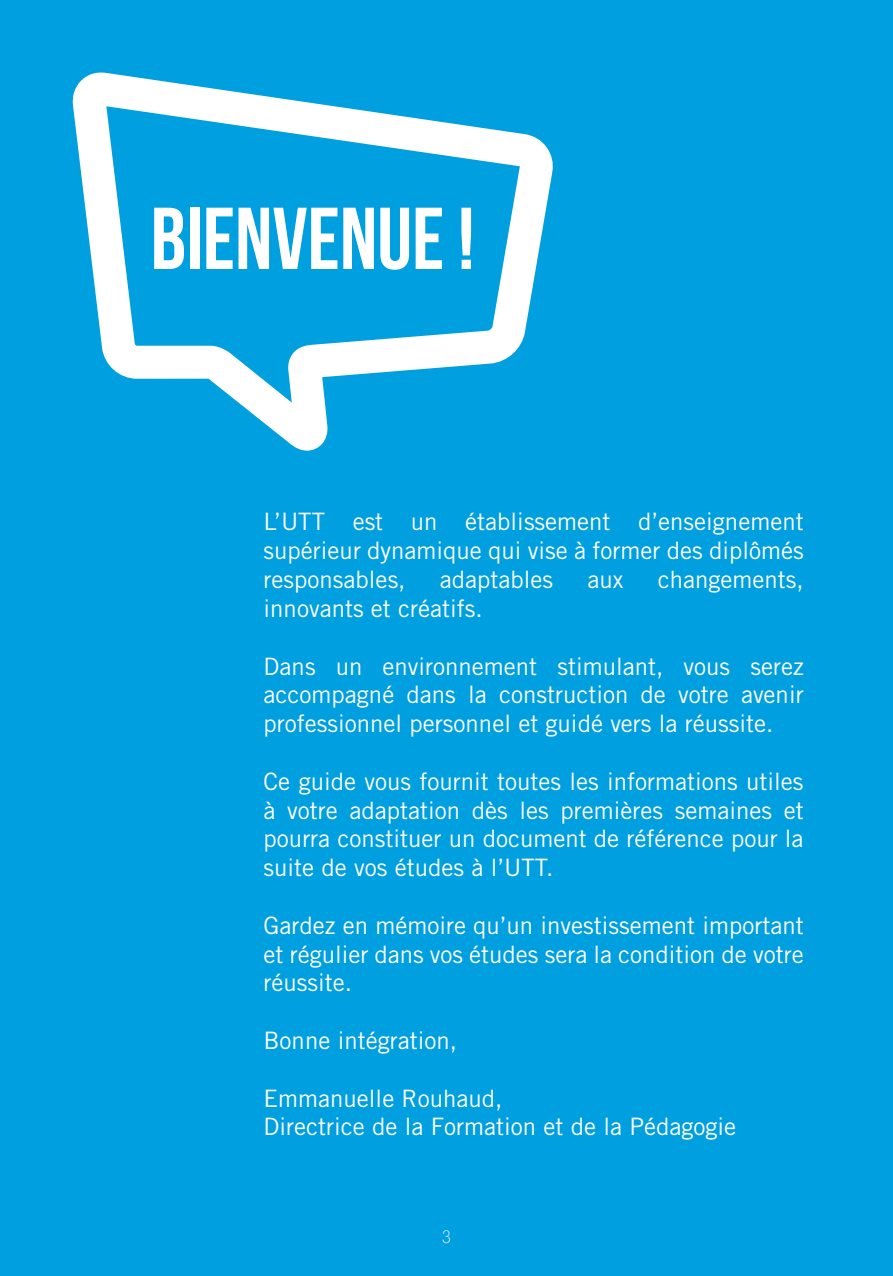
<style>
.page{position:relative;width:893px;height:1276px;background:#009fdf}
.page>*{position:absolute;margin:0;border:0;box-sizing:border-box;transform-origin:0 0}
.t1{font:87.6px "Bebas Neue";color:#fff}
.t2{font:24px/28.8px "Trade Gothic LT Std";color:#fff;text-align:justify}
.t3{font:100 condensed 18px "Helvetica Neue LT Std";color:#fff}
</style>
<div class="page">
<svg style="left:72px;top:72px;width:481px;height:378px"></svg>
<h1 class="t1" style="left:151px;top:191px;width:325px">BIENVENUE !</h1>
<p class="t2" style="left:264px;top:507px;width:542px">L’UTT est un établissement d’enseignement supérieur dynamique qui vise à former des diplômés responsables,</p>
<p class="t2" style="left:440px;top:565px;width:115px">adaptables</p>
<p class="t2" style="left:587px;top:565px;width:37px">aux</p>
<p class="t2" style="left:658px;top:565px;width:147px">changements,</p>
<p class="t2" style="left:264px;top:593px;width:221px">innovants et créatifs.</p>
<p class="t2" style="left:264px;top:651px;width:542px">Dans un environnement stimulant, vous serez accompagné dans la construction de votre avenir professionnel personnel et guidé vers la réussite.</p>
<p class="t2" style="left:264px;top:766px;width:542px">Ce guide vous fournit toutes les informations utiles à votre adaptation dès les premières semaines et pourra constituer un document de référence pour la suite de vos études à l’UTT.</p>
<p class="t2" style="left:264px;top:910px;width:542px">Gardez en mémoire qu’un investissement important et régulier dans vos études sera la condition de votre réussite.</p>
<p class="t2" style="left:264px;top:1025px;width:195px">Bonne intégration,</p>
<p class="t2" style="left:264px;top:1083px;width:474px">Emmanuelle Rouhaud,<br>Directrice de la Formation et de la Pédagogie</p>
<p class="t3" style="left:442px;top:1226px;width:10px">3</p>
</div>
